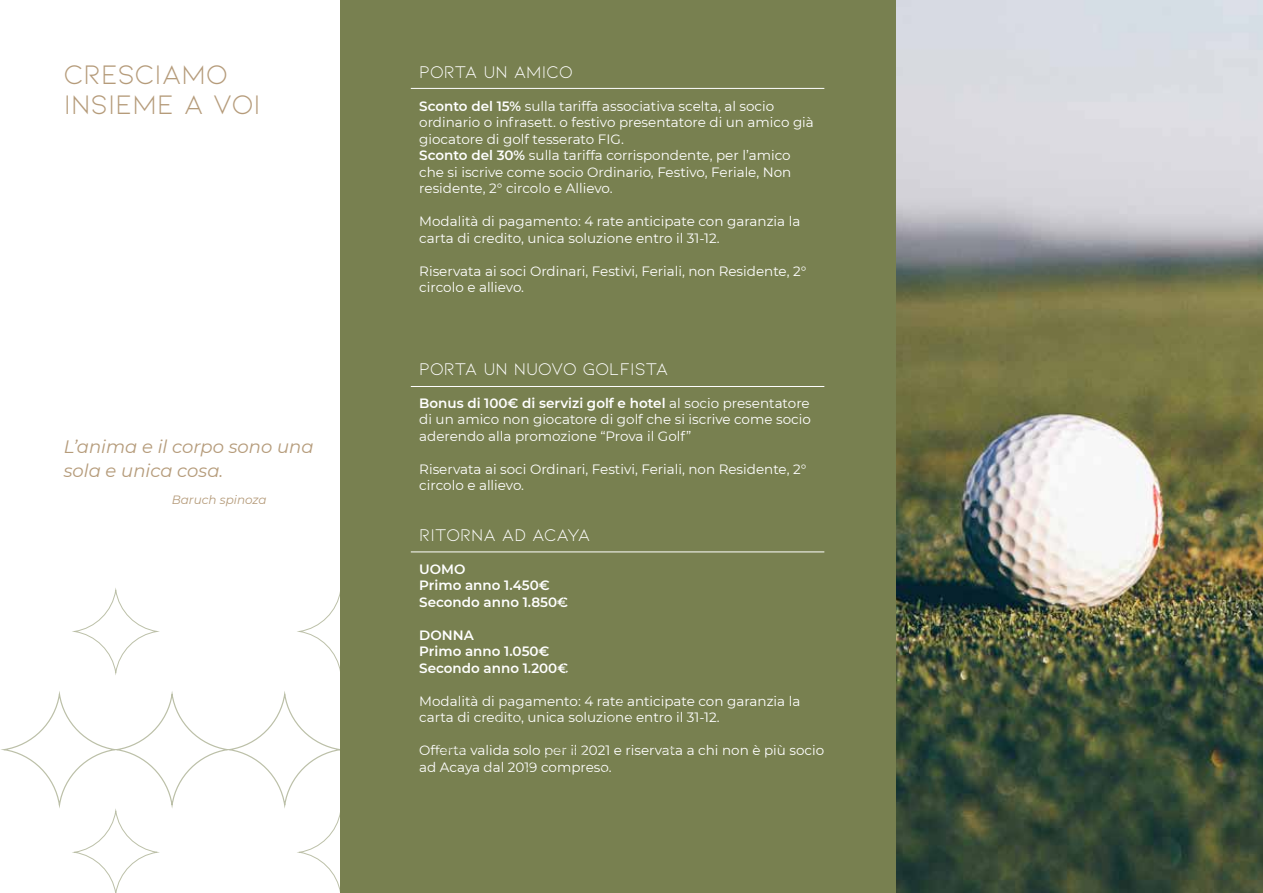
<style>
.page{position:relative;width:1263px;height:893px;background:#fff}
.page>*{position:absolute;margin:0;border:0;box-sizing:border-box;transform-origin:0 0}
.t1{font:28.5px/30px "Kiona";color:#b59b7a}
.t2{font:18px "Kiona";color:#fff}
.t3{font:italic 18px/24px "Montserrat";color:#b59b7a}
.t4{font:13.5px/16.5px "Montserrat";color:#fff}
.t5{font:600 13.5px/16.5px "Montserrat";color:#fff}
.t6{font:italic 12px "Montserrat";color:#b59b7a}
.s1{font-weight:600}
</style>
<div class="page">
<div style="left:340px;top:0;width:664px;height:893px;background:#788050"></div>
<img style="left:896px;top:0;width:367px;height:893px">
<hr style="left:411px;top:88px;width:413px;height:1px;background:#fff">
<hr style="left:411px;top:551px;width:413px;height:1px;background:#fff">
<hr style="left:411px;top:386px;width:413px;height:1px;background:#fff">
<svg style="left:74px;top:810px;width:84px;height:83px"></svg>
<div style="left:524px;top:590px;width:83px;height:83px;border:1px solid #788050;border-radius:50%"></div>
<div style="left:299px;top:590px;width:83px;height:83px;border:1px solid #788050;border-radius:50%"></div>
<svg style="left:299px;top:812px;width:41px;height:80px"></svg>
<h1 class="t1" style="left:64px;top:59px;width:198px">CRESCIAMO<br>INSIEME A VOI</h1>
<h2 class="t3" style="left:64px;top:434px;width:251px">L’anima e il corpo sono una sola e unica cosa.</h2>
<p class="t6" style="left:172px;top:492px;width:96px">Baruch spinoza</p>
<h2 class="t2" style="left:419px;top:62px;width:155px">PORTA UN AMICO</h2>
<p class="t4" style="left:419px;top:97px;width:396px"><span class="s1">Sconto del 15%</span> sulla tariffa associativa scelta, al socio ordinario o infrasett. o festivo presentatore di un amico già giocatore di golf tesserato FIG.<br><span class="s1">Sconto del 30%</span> sulla tariffa corrispondente, per l’amico che si iscrive come socio Ordinario, Festivo, Feriale, Non residente, 2° circolo e Allievo.</p>
<p class="t4" style="left:419px;top:213px;width:383px">Modalità di pagamento: 4 rate anticipate con garanzia la carta di credito, unica soluzione entro il 31-12.</p>
<p class="t4" style="left:419px;top:262px;width:389px">Riservata ai soci Ordinari, Festivi, Feriali, non Residente, 2° circolo e allievo.</p>
<h2 class="t2" style="left:419px;top:359px;width:250px">PORTA UN NUOVO GOLFISTA</h2>
<p class="t4" style="left:419px;top:394px;width:393px;text-align:justify"><span class="s1">Bonus di 100€ di servizi golf e hotel</span> al socio presentatore di un amico non giocatore di golf che si iscrive come socio aderendo alla promozione “Prova il Golf”</p>
<p class="t4" style="left:419px;top:460px;width:389px">Riservata ai soci Ordinari, Festivi, Feriali, non Residente, 2° circolo e allievo.</p>
<h2 class="t2" style="left:419px;top:525px;width:172px">RITORNA AD ACAYA</h2>
<p class="t5" style="left:419px;top:560px;width:150px">UOMO<br>Primo anno 1.450€<br>Secondo anno 1.850€</p>
<p class="t5" style="left:419px;top:626px;width:151px">DONNA<br>Primo anno 1.050€<br>Secondo anno 1.200€</p>
<p class="t4" style="left:419px;top:692px;width:383px">Modalità di pagamento: 4 rate anticipate con garanzia la carta di credito, unica soluzione entro il 31-12.</p>
<p class="t4" style="left:419px;top:742px;width:406px">Offerta valida solo per il 2021 e riservata a chi non è più socio ad Acaya dal 2019 compreso.</p>
</div>
